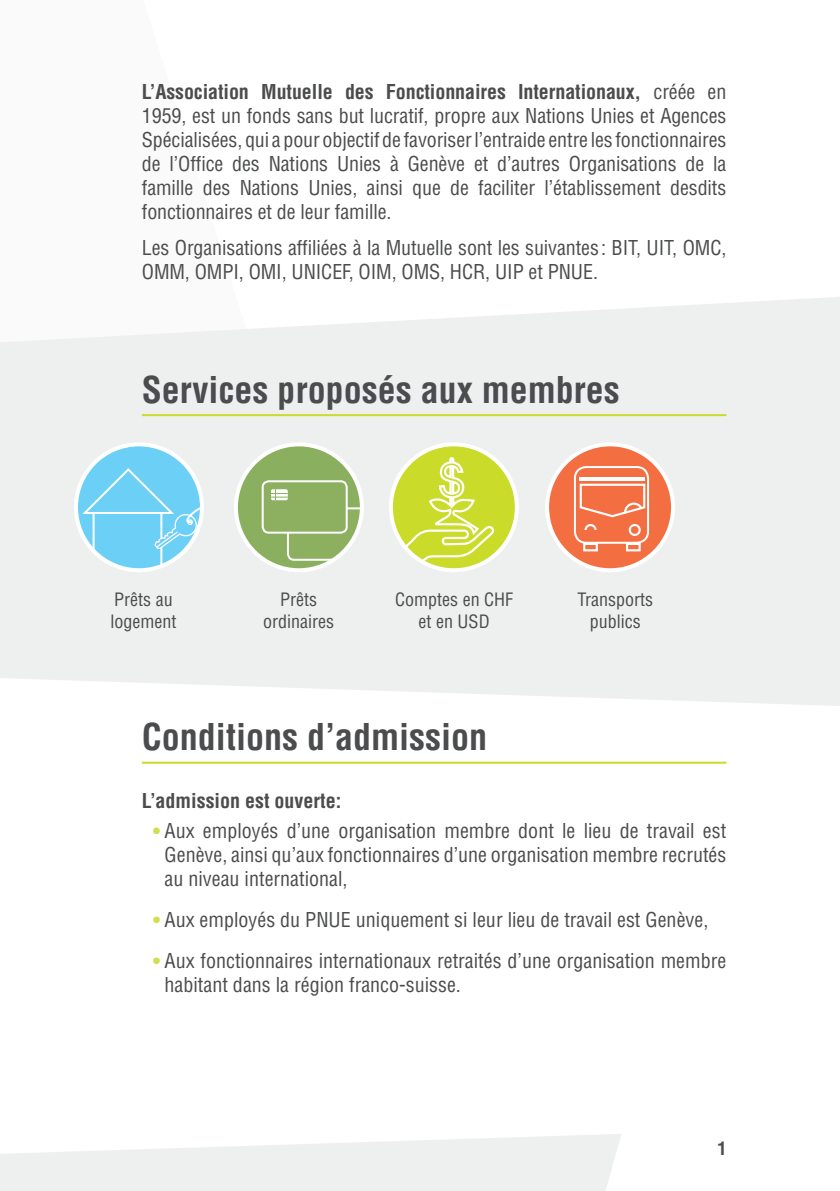
<style>
.page{position:relative;width:840px;height:1191px;background:#fff}
.page>*{position:absolute;margin:0;border:0;box-sizing:border-box;transform-origin:0 0}
.Headline{font:700 condensed 36px "Helvetica LT Std";color:#4b4c4d}
.Body_Copy{font:condensed 20px/24px "Helvetica LT Std";color:#4b4c4d;text-align:justify}
.Sub_headline{font:700 condensed 20px "Helvetica LT Std";color:#4b4c4d}
.Services_Membres{font:condensed 18px/21.6px "Helvetica LT Std";color:#4b4c4d;text-align:center}
.t1{font:700 condensed 18px "Helvetica LT Std";color:#4b4c4d}
.s1{font-weight:700}
.s2{font-weight:700;font-stretch:normal;color:#d1de4d}
</style>
<div class="page">
<svg style="left:0;top:1134px;width:621px;height:57px"></svg>
<svg style="left:0;top:297px;width:839px;height:409px;fill:#eef0f0"></svg>
<hr style="left:142px;top:414px;width:584px;height:2px;background:#cadb2a">
<svg style="left:76px;top:444px;width:126px;height:126px;fill:#6bcff6"></svg>
<svg style="left:80px;top:467px;width:122px;height:103px"></svg>
<div style="left:74px;top:442px;width:130px;height:130px;border:4px solid #fff;border-radius:50%"></div>
<div style="left:236px;top:444px;width:125px;height:126px;background:#8aaf5f;border-radius:50%"></div>
<svg style="left:287px;top:507px;width:74px;height:54px"></svg>
<div style="left:262px;top:481px;width:84px;height:51px;background:#8cb060;border-radius:6px"></div>
<div style="left:261px;top:480px;width:86px;height:53px;border:2px solid #fff;border-radius:6px"></div>
<svg style="left:271px;top:489px;width:16px;height:11px"></svg>
<div style="left:234px;top:442px;width:129px;height:130px;border:4px solid #fff;border-radius:50%"></div>
<div style="left:546px;top:444px;width:126px;height:126px;background:#f36f42;border-radius:50%"></div>
<svg style="left:631px;top:530px;width:10px;height:6px"></svg>
<hr style="left:579px;top:478px;width:65px;height:3px;background:#fff">
<svg style="left:626px;top:544px;width:14px;height:7px"></svg>
<svg style="left:583px;top:544px;width:14px;height:7px"></svg>
<div style="left:628px;top:524px;width:12px;height:12px;border:2px solid #fff;border-radius:50%"></div>
<div style="left:584px;top:524px;width:12px;height:12px;border:2px solid #fff;border-radius:50%"></div>
<svg style="left:579px;top:483px;width:66px;height:35px"></svg>
<div style="left:582px;top:530px;width:31px;height:12px;background:#f36f42"></div>
<div style="left:573px;top:466px;width:75px;height:78px;border:2px solid #fff;border-radius:11px"></div>
<div style="left:544px;top:442px;width:130px;height:130px;border:4px solid #fff;border-radius:50%"></div>
<hr style="left:142px;top:761px;width:584px;height:2px;background:#cadb2a">
<div style="left:390px;top:444px;width:126px;height:126px;background:#cadb2a;border-radius:50%"></div>
<div style="left:388px;top:442px;width:130px;height:130px;border:4px solid #fff;border-radius:50%"></div>
<svg style="left:392px;top:456px;width:104px;height:114px"></svg>
<p class="Body_Copy" style="left:142px;top:80px;width:585px"><span class="s1">L’Association Mutuelle des Fonctionnaires Internationaux,</span> créée en 1959, est un fonds sans but lucratif, propre aux Nations Unies et Agences Spécialisées, qui a pour objectif de favoriser l’entraide entre les fonctionnaires de l’Office des Nations Unies à Genève et d’autres Organisations de la famille des Nations Unies, ainsi que de faciliter l’établissement desdits fonctionnaires et de leur famille.</p>
<p class="Body_Copy" style="left:142px;top:235px;width:585px">Les Organisations affiliées à la Mutuelle sont les suivantes : BIT, UIT, OMC,<br>OMM, OMPI, OMI, UNICEF, OIM, OMS, HCR, UIP et PNUE.</p>
<p class="Headline" style="left:142px;top:367px;width:479px">Services proposés aux membres</p>
<p class="Services_Membres" style="left:114px;top:589px;width:60px">Prêts au</p>
<p class="Services_Membres" style="left:110px;top:610px;width:67px">logement</p>
<p class="Services_Membres" style="left:280px;top:589px;width:38px">Prêts</p>
<p class="Services_Membres" style="left:263px;top:610px;width:72px">ordinaires</p>
<p class="Services_Membres" style="left:395px;top:589px;width:119px">Comptes en CHF et en USD</p>
<p class="Services_Membres" style="left:577px;top:589px;width:77px">Transports publics</p>
<p class="Headline" style="left:142px;top:714px;width:347px">Conditions d’admission</p>
<p class="Sub_headline" style="left:142px;top:788px;width:201px">L’admission est ouverte:</p>
<p class="Body_Copy" style="left:164px;top:818px;width:563px;text-indent:-11px"><span class="s2">•</span> Aux employés d’une organisation membre dont le lieu de travail est Genève, ainsi qu’aux fonctionnaires d’une organisation membre recrutés au niveau international,</p>
<p class="Body_Copy" style="left:153px;top:907px;width:556px"><span class="s2">•</span> Aux employés du PNUE uniquement si leur lieu de travail est Genève,</p>
<p class="Body_Copy" style="left:164px;top:948px;width:563px;text-indent:-11px"><span class="s2">•</span> Aux fonctionnaires internationaux retraités d’une organisation membre habitant dans la région franco-suisse.</p>
<p class="t1" style="left:717px;top:1137px;width:10px">1</p>
</div>
